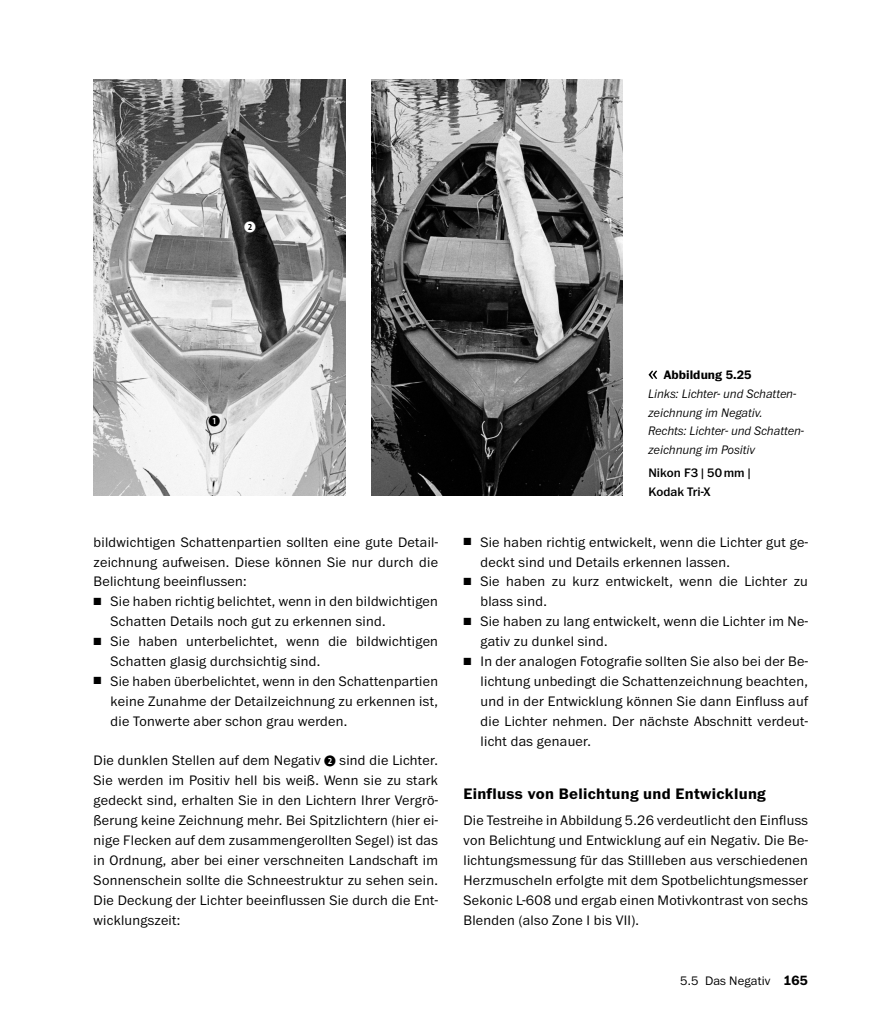
<style>
.page{position:relative;width:893px;height:1021px;background:#fff}
.page>*{position:absolute;margin:0;border:0;box-sizing:border-box;transform-origin:0 0}
.t1{font:700 15.75px "Franklin ITC Pro";letter-spacing:.02em;color:#000}
.t2{font:300 14.25px/20px "Franklin ITC Pro";letter-spacing:.02em;color:#000;text-align:justify}
.t3{font:13.5px "Galileo Callout TS 2";color:#fff}
.t4{font:13.5px "Galileo Callout TS 2";color:#000}
.t5{font:italic 300 12.75px/18.8px "Franklin ITC Pro";letter-spacing:.015em;color:#000}
.t6{font:500 12.75px/18.8px "Franklin ITC Pro";color:#000}
.t7{font:300 12.75px "Franklin ITC Pro";letter-spacing:.01em;color:#000}
.t8{font:700 12.75px "Franklin ITC Pro";letter-spacing:.005em;color:#000}
.s1{font-family:"European Pi X";font-weight:400;font-size:12px}
.s2{font-family:"Galileo Callout TS 2";font-weight:400;font-size:13.5px}
.s3{font-weight:700;font-size:13.8px}
</style>
<div class="page">
<img style="left:94px;top:79px;width:251px;height:417px">
<img style="left:371px;top:79px;width:252px;height:417px">
<svg style="left:648px;top:370px;width:9px;height:9px"></svg>
<div style="left:245px;top:221px;width:10px;height:11px;background:#000;border-radius:50%"></div>
<div style="left:209px;top:415px;width:11px;height:11px;background:#fff;border-radius:50%"></div>
<p class="t3" style="left:244px;top:219px;width:13px">2</p>
<p class="t4" style="left:209px;top:413px;width:13px">1</p>
<p class="t2" style="left:94px;top:532px;width:346px">bildwichtigen Schattenpartien sollten eine gute Detail-</p>
<p class="t2" style="left:94px;top:552px;width:346px">zeichnung aufweisen. Diese können Sie nur durch die</p>
<p class="t2" style="left:94px;top:572px;width:155px">Belichtung beeinflussen:</p>
<p class="t2" style="left:94px;top:592px;width:346px"><span class="s1">K</span> Sie haben richtig belichtet, wenn in den bildwichtigen</p>
<p class="t2" style="left:111px;top:612px;width:277px">Schatten Details noch gut zu erkennen sind.</p>
<p class="t2" style="left:94px;top:631px;width:346px"><span class="s1">K</span> Sie haben unterbelichtet, wenn die bildwichtigen</p>
<p class="t2" style="left:111px;top:651px;width:211px">Schatten glasig durchsichtig sind.</p>
<p class="t2" style="left:94px;top:671px;width:346px"><span class="s1">K</span> Sie haben überbelichtet, wenn in den Schattenpartien</p>
<p class="t2" style="left:111px;top:691px;width:329px">keine Zunahme der Detailzeichnung zu erkennen ist,</p>
<p class="t2" style="left:111px;top:711px;width:238px">die Tonwerte aber schon grau werden.</p>
<p class="t2" style="left:94px;top:751px;width:346px">Die dunklen Stellen auf dem Negativ <span class="s2">2</span> sind die Lichter.<br>Sie werden im Positiv hell bis weiß. Wenn sie zu stark gedeckt sind, erhalten Sie in den Lichtern Ihrer Vergrö&shy;ßerung keine Zeichnung mehr. Bei Spitzlichtern (hier ei&shy;nige Flecken auf dem zusammengerollten Segel) ist das in Ordnung, aber bei einer verschneiten Landschaft im Sonnenschein sollte die Schneestruktur zu sehen sein.<br>Die Deckung der Lichter beeinflussen Sie durch die Ent&shy;wicklungszeit:</p>
<p class="t8" style="left:664px;top:367px;width:90px">Abbildung 5.25</p>
<p class="t5" style="left:648px;top:384px;width:157px">Links: Lichter- und Schatten&shy;zeichnung im Negativ.<br>Rechts: Lichter- und Schatten&shy;zeichnung im Positiv</p>
<p class="t6" style="left:648px;top:464px;width:104px">Nikon F3 | 50mm |<br>Kodak Tri-X</p>
<p class="t2" style="left:463px;top:532px;width:346px"><span class="s1">K</span> Sie haben richtig entwickelt, wenn die Lichter gut ge-</p>
<p class="t2" style="left:480px;top:552px;width:251px">deckt sind und Details erkennen lassen.</p>
<p class="t2" style="left:463px;top:572px;width:346px"><span class="s1">K</span> Sie haben zu kurz entwickelt, wenn die Lichter zu</p>
<p class="t2" style="left:480px;top:592px;width:68px">blass sind.</p>
<p class="t2" style="left:463px;top:612px;width:346px"><span class="s1">K</span> Sie haben zu lang entwickelt, wenn die Lichter im Ne-</p>
<p class="t2" style="left:480px;top:631px;width:129px">gativ zu dunkel sind.</p>
<p class="t2" style="left:463px;top:651px;width:346px"><span class="s1">K</span> In der analogen Fotografie sollten Sie also bei der Be-</p>
<p class="t2" style="left:480px;top:671px;width:329px">lichtung unbedingt die Schattenzeichnung beachten,</p>
<p class="t2" style="left:480px;top:691px;width:329px">und in der Entwicklung können Sie dann Einfluss auf</p>
<p class="t2" style="left:480px;top:711px;width:329px">die Lichter nehmen. Der nächste Abschnitt verdeut-</p>
<p class="t2" style="left:480px;top:731px;width:112px">licht das genauer.</p>
<p class="t1" style="left:463px;top:784px;width:304px">Einfluss von Belichtung und Entwicklung</p>
<p class="t2" style="left:463px;top:810px;width:346px">Die Testreihe in Abbildung 5.26 verdeutlicht den Einfluss von Belichtung und Entwicklung auf ein Negativ. Die Be&shy;lichtungsmessung für das Stillleben aus verschiedenen Herzmuscheln erfolgte mit dem Spotbelichtungsmesser Sekonic L-608 und ergab einen Motivkontrast von sechs Blenden (also Zone I bis VII).</p>
<p class="t7" style="left:680px;top:974px;width:129px">5.5 Das Negativ <span class="s3">165</span></p>
</div>
